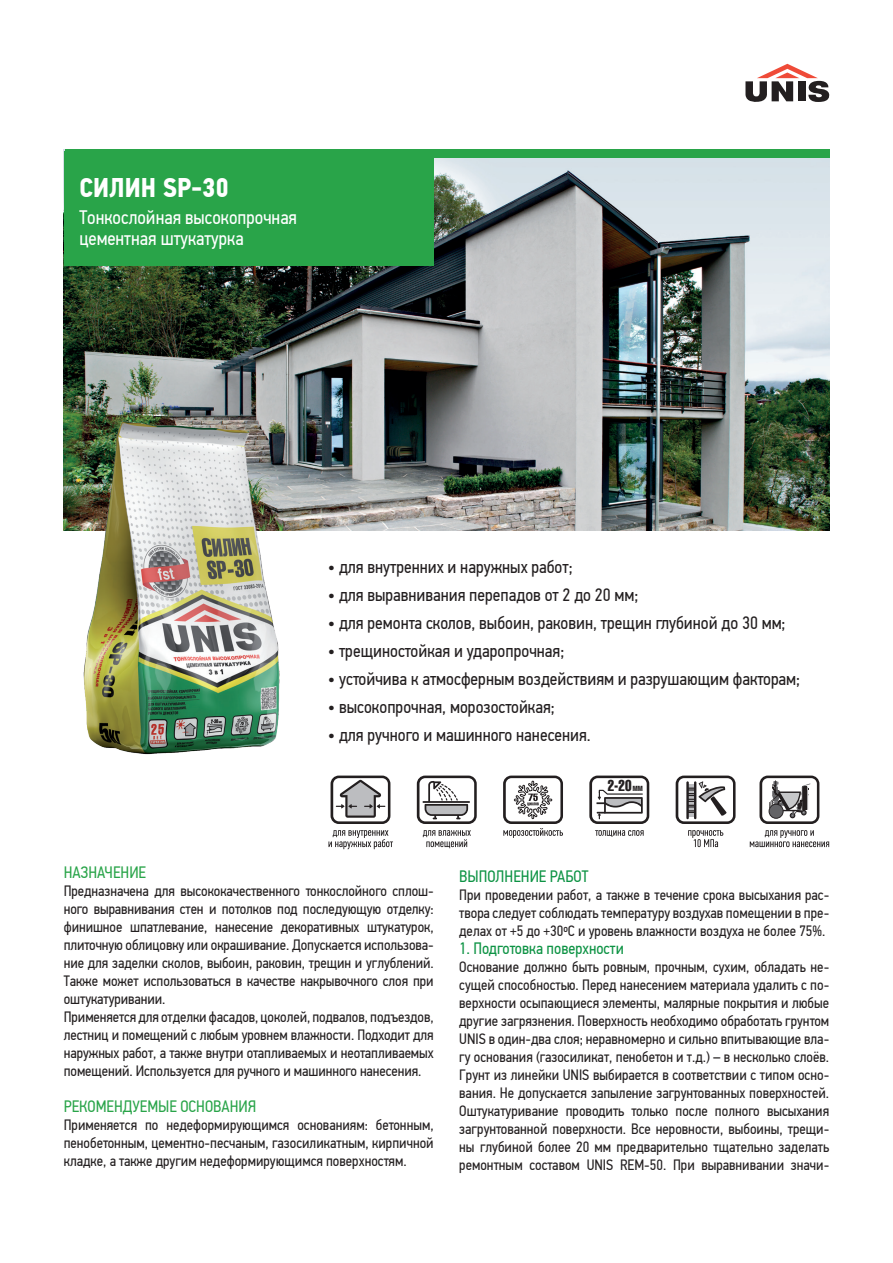
<style>
.page{position:relative;width:893px;height:1263px;background:#fff}
.page>*{position:absolute;margin:0;border:0;box-sizing:border-box;transform-origin:0 0}
.t1{font:700 27px "PF Din Text Cond Pro";color:#fff}
.t2{font:19.5px/21px "PF Din Text Cond Pro";color:#fff}
.t3{font:18px "PF Din Text Cond Pro";color:#231f20}
.t4{font:16.5px "PF Din Text Cond Pro";color:#0d9344}
.t5{font:16.5px "PF Din Text Cond Pro";color:#29a449}
.t6{font:15.6px "Helios Compressed";color:#231f20;scale:.9 1}
.t7{font:15px/18px "PF Din Text Cond Pro";letter-spacing:-.005em;color:#231f20;text-align:justify}
.s1{font-size:7.2px}
</style>
<div class="page">
<img style="left:64px;top:150px;width:765px;height:380px">
<div style="left:64px;top:151px;width:370px;height:115px;background:#29a449"></div>
<div style="left:65px;top:150px;width:764px;height:8px;background:#29a449"></div>
<svg style="left:745px;top:64px;width:84px;height:38px"></svg>
<div style="left:798px;top:81px;width:7px;height:20px;background:#231f20"></div>
<svg style="left:503px;top:828px;width:60px;height:10px"></svg>
<svg style="left:503px;top:775px;width:60px;height:49px"></svg>
<div style="left:506px;top:778px;width:54px;height:43px;background:#fff;border-radius:6px"></div>
<svg style="left:423px;top:830px;width:48px;height:18px"></svg>
<svg style="left:417px;top:775px;width:60px;height:49px"></svg>
<div style="left:419px;top:778px;width:55px;height:43px;background:#fff;border-radius:6px"></div>
<svg style="left:589px;top:775px;width:60px;height:49px"></svg>
<div style="left:592px;top:778px;width:55px;height:43px;background:#fff;border-radius:6px"></div>
<svg style="left:676px;top:775px;width:60px;height:49px"></svg>
<div style="left:678px;top:778px;width:55px;height:43px;background:#fff;border-radius:6px"></div>
<svg style="left:328px;top:830px;width:65px;height:19px"></svg>
<svg style="left:331px;top:775px;width:59px;height:49px"></svg>
<div style="left:333px;top:778px;width:55px;height:43px;background:#fff;border-radius:6px"></div>
<svg style="left:596px;top:790px;width:47px;height:29px"></svg>
<svg style="left:336px;top:780px;width:49px;height:38px"></svg>
<svg style="left:422px;top:781px;width:48px;height:38px"></svg>
<svg style="left:686px;top:781px;width:41px;height:38px"></svg>
<svg style="left:759px;top:775px;width:60px;height:49px"></svg>
<div style="left:762px;top:778px;width:55px;height:43px;background:#fff;border-radius:6px"></div>
<svg style="left:750px;top:830px;width:79px;height:17px"></svg>
<svg style="left:769px;top:780px;width:41px;height:39px"></svg>
<svg style="left:514px;top:775px;width:39px;height:44px"></svg>
<svg style="left:595px;top:830px;width:49px;height:7px"></svg>
<svg style="left:688px;top:830px;width:35px;height:17px"></svg>
<img style="left:63px;top:417px;width:221px;height:338px">
<h1 class="t1" style="left:79px;top:171px;width:151px">СИЛИН SP-30</h1>
<h2 class="t2" style="left:79px;top:207px;width:219px">Тонкослойная высокопрочная цементная штукатурка</h2>
<p class="t3" style="left:328px;top:556px;width:246px">• для внутренних и наружных работ;</p>
<p class="t3" style="left:328px;top:584px;width:312px">• для выравнивания перепадов от 2 до 20 мм;</p>
<p class="t3" style="left:328px;top:612px;width:459px">• для ремонта сколов, выбоин, раковин, трещин глубиной до 30 мм;</p>
<p class="t3" style="left:328px;top:640px;width:238px">• трещиностойкая и ударопрочная;</p>
<p class="t3" style="left:328px;top:668px;width:474px">• устойчива к атмосферным воздействиям и разрушающим факторам;</p>
<p class="t3" style="left:328px;top:696px;width:228px">• высокопрочная, морозостойкая;</p>
<p class="t3" style="left:328px;top:724px;width:264px">• для ручного и машинного нанесения.</p>
<p class="t6" style="left:608px;top:777px;width:40px">2-20 <span class="s1">ММ</span></p>
<p class="t5" style="left:64px;top:862px;width:84px">НАЗНАЧЕНИЕ</p>
<p class="t7" style="left:64px;top:882px;width:371px;text-align:left">Предназначена для высококачественного тонкослойного сплош&shy;ного выравнивания стен и потолков под последующую отделку: финишное шпатлевание, нанесение декоративных штукатурок, плиточную облицовку или окрашивание. Допускается использова&shy;ние для заделки сколов, выбоин, раковин, трещин и углублений.<br>Также может использоваться в качестве накрывочного слоя при оштукатуривании.<br>Применяется для отделки фасадов, цоколей, подвалов, подъездов, лестниц и помещений с любым уровнем влажности. Подходит для наружных работ, а также внутри отапливаемых и неотапливаемых помещений. Используется для ручного и машинного нанесения.</p>
<p class="t5" style="left:64px;top:1096px;width:194px">РЕКОМЕНДУЕМЫЕ ОСНОВАНИЯ</p>
<p class="t7" style="left:64px;top:1116px;width:371px">Применяется по недеформирующимся основаниям: бетонным, пенобетонным, цементно-песчаным, газосиликатным, кирпичной кладке, а также другим недеформирующимся поверхностям.</p>
<p class="t4" style="left:459px;top:867px;width:131px">ВЫПОЛНЕНИЕ РАБОТ</p>
<p class="t7" style="left:459px;top:886px;width:371px">При проведении работ, а также в течение срока высыхания рас&shy;твора следует соблюдать температуру воздухав помещении в пре&shy;делах от +5 до +30ºС и уровень влажности воздуха не более 75%.</p>
<p class="t4" style="left:459px;top:939px;width:166px">1. Подготовка поверхности</p>
<p class="t7" style="left:459px;top:958px;width:371px">Основание должно быть ровным, прочным, сухим, обладать не&shy;сущей способностью. Перед нанесением материала удалить с по&shy;верхности осыпающиеся элементы, малярные покрытия и любые другие загрязнения. Поверхность необходимо обработать грунтом UNIS в один-два слоя; неравномерно и сильно впитывающие вла&shy;гу основания (газосиликат, пенобетон и т.д.) – в несколько слоёв.<br>Грунт из линейки UNIS выбирается в соответствии с типом осно&shy;вания. Не допускается запыление загрунтованных поверхностей.<br>Оштукатуривание проводить только после полного высыхания загрунтованной поверхности. Все неровности, выбоины, трещи&shy;ны глубиной более 20 мм предварительно тщательно заделать ремонтным составом UNIS REM-50. При выравнивании значи-</p>
</div>
